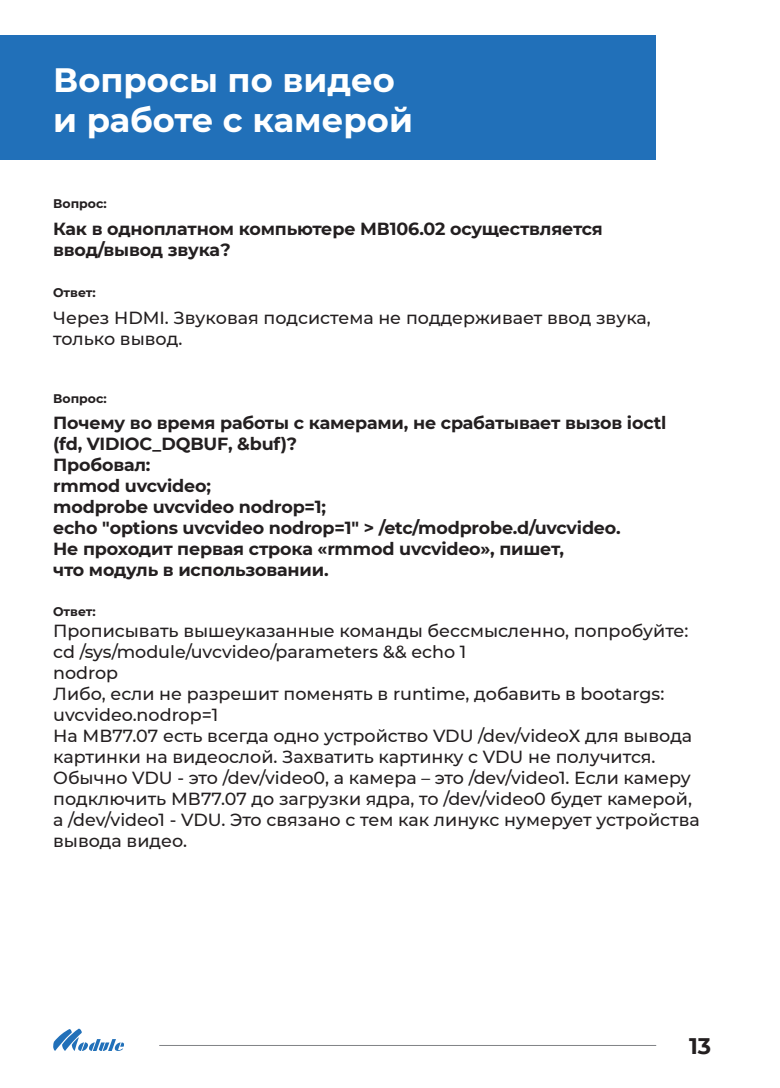
<style>
.page{position:relative;width:780px;height:1088px;background:#fff}
.page>*{position:absolute;margin:0;border:0;box-sizing:border-box;transform-origin:0 0}
.t1{font:700 33.75px/40.5px "Montserrat";color:#fff}
.t2{font:700 22.5px "Montserrat";color:#231f20}
.t3{font:500 17.5px/21px "Montserrat";color:#231f20}
.t4{font:700 17.5px/21px "Montserrat";letter-spacing:-.01em;color:#231f20}
.t5{font:700 12.5px "Montserrat";color:#231f20}
</style>
<div class="page">
<div style="left:0;top:35px;width:656px;height:124px;background:#2170b9"></div>
<svg style="left:53px;top:1028px;width:71px;height:23px"></svg>
<hr style="left:159px;top:1045px;width:497px;height:1px;background:#808285">
<h1 class="t1" style="left:53px;top:58px;width:361px">Вопросы по видео и работе с камерой</h1>
<p class="t5" style="left:53px;top:195px;width:55px">Вопрос:</p>
<p class="t4" style="left:53px;top:218px;width:551px">Как в одноплатном компьютере МВ106.02 осуществляется ввод/вывод звука?</p>
<p class="t5" style="left:53px;top:284px;width:44px">Ответ:</p>
<p class="t3" style="left:53px;top:306px;width:599px">Через HDMI. Звуковая подсистема не поддерживает ввод звука, только вывод.</p>
<p class="t5" style="left:53px;top:390px;width:55px">Вопрос:</p>
<p class="t4" style="left:53px;top:411px;width:614px">Почему во время работы с камерами, не срабатывает вызов ioctl (fd, VIDIOC_DQBUF, &amp;buf)?<br>Пробовал:<br>rmmod uvcvideo;<br>modprobe uvcvideo nodrop=1;<br>echo "options uvcvideo nodrop=1" &gt; /etc/modprobe.d/uvcvideo.<br>Не проходит первая строка «rmmod uvcvideo», пишет,<br>что модуль в использовании.</p>
<p class="t5" style="left:53px;top:602px;width:44px">Ответ:</p>
<p class="t3" style="left:53px;top:619px;width:648px">Прописывать вышеуказанные команды бессмысленно, попробуйте: cd /sys/module/uvcvideo/parameters &amp;&amp; echo 1<br>nodrop<br>Либо, если не разрешит поменять в runtime, добавить в bootargs: uvcvideo.nodrop=1<br>На МВ77.07 есть всегда одно устройство VDU /dev/videoХ для вывода картинки на видеослой. Захватить картинку с VDU не получится.<br>Обычно VDU - это /dev/video0, а камера – это /dev/video1. Если камеру подключить МВ77.07 до загрузки ядра, то /dev/video0 будет камерой, а /dev/video1 - VDU. Это связано с тем как линукс нумерует устройства вывода видео.</p>
<p class="t2" style="left:689px;top:1029px;width:24px">13</p>
</div>
